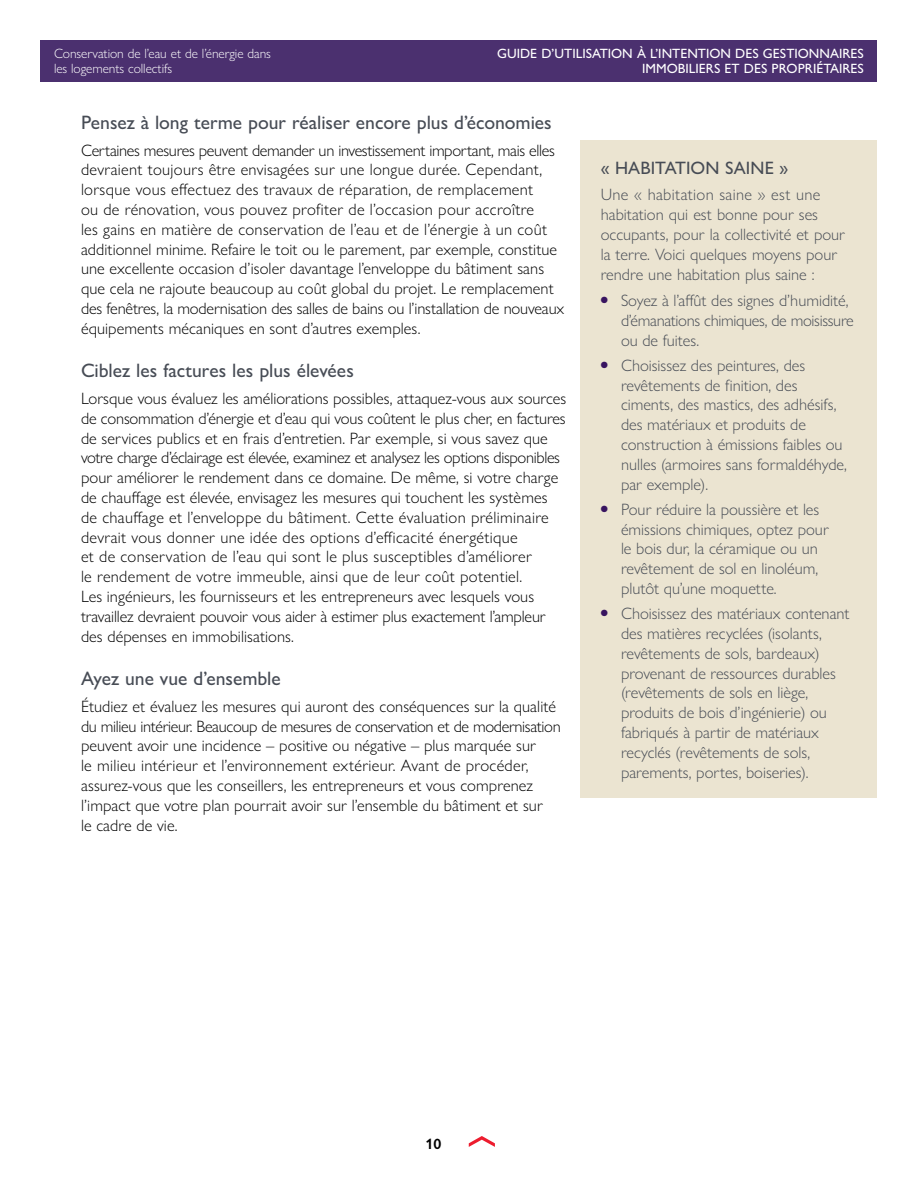
<style>
.page{position:relative;width:918px;height:1188px;background:#fff}
.page>*{position:absolute;margin:0;border:0;box-sizing:border-box;transform-origin:0 0}
.MURB_H4_SubSection_T{font:500 19.5px "Gill Sans Nova";color:#474c55}
.MURB_H3_SO_BoxTitle{font:500 18px "Gill Sans Nova";letter-spacing:.005em;color:#474c55}
.MURB_P_Body{font:300 16.5px/19.8px "Gill Sans Nova";letter-spacing:.005em;color:#000}
.MURB_P_SO_BoxText_li{font:300 16.5px/19.8px "Gill Sans Nova";color:#474c55}
.MURB_P_SO_BoxText_li-2{font:300 16.5px/19.8px "Gill Sans Nova";letter-spacing:-.02em;color:#474c55}
.t1{font:600 15px "Gill Sans Nova";color:#000}
.t2{font:500 13.5px/15px "Gill Sans Nova";color:#fff;text-align:right}
.t3{font:300 13.5px/15px "Gill Sans Nova";letter-spacing:-.005em;color:#fff}
</style>
<div class="page">
<div style="left:580px;top:140px;width:298px;height:658px;background:#ebe4d1"></div>
<svg style="left:469px;top:1136px;width:26px;height:11px"></svg>
<div style="left:40px;top:40px;width:838px;height:42px;background:#4b306f"></div>
<p class="t3" style="left:54px;top:46px;width:219px">Conservation de l’eau et de l’énergie dans les logements collectifs</p>
<p class="t2" style="left:497px;top:46px;width:368px">GUIDE D’UTILISATION À L’INTENTION DES GESTIONNAIRES<br>IMMOBILIERS ET DES PROPRIÉTAIRES</p>
<h4 class="MURB_H4_SubSection_T" style="left:81px;top:110px;width:472px">Pensez à long terme pour réaliser encore plus d’économies</h4>
<p class="MURB_P_Body" style="left:81px;top:140px;width:485px">Certaines mesures peuvent demander un investissement important, mais elles devraient toujours être envisagées sur une longue durée. Cependant, lorsque vous effectuez des travaux de réparation, de remplacement<br>ou de rénovation, vous pouvez profiter de l’occasion pour accroître<br>les gains en matière de conservation de l’eau et de l’énergie à un coût additionnel minime. Refaire le toit ou le parement, par exemple, constitue une excellente occasion d’isoler davantage l’enveloppe du bâtiment sans que cela ne rajoute beaucoup au coût global du projet. Le remplacement des fenêtres, la modernisation des salles de bains ou l’installation de nouveaux équipements mécaniques en sont d’autres exemples.</p>
<h4 class="MURB_H4_SubSection_T" style="left:81px;top:359px;width:274px">Ciblez les factures les plus élevées</h4>
<p class="MURB_P_Body" style="left:81px;top:388px;width:487px">Lorsque vous évaluez les améliorations possibles, attaquez-vous aux sources de consommation d’énergie et d’eau qui vous coûtent le plus cher, en factures de services publics et en frais d’entretien. Par exemple, si vous savez que votre charge d’éclairage est élevée, examinez et analysez les options disponibles pour améliorer le rendement dans ce domaine. De même, si votre charge de chauffage est élevée, envisagez les mesures qui touchent les systèmes de chauffage et l’enveloppe du bâtiment. Cette évaluation préliminaire devrait vous donner une idée des options d’efficacité énergétique<br>et de conservation de l’eau qui sont le plus susceptibles d’améliorer<br>le rendement de votre immeuble, ainsi que de leur coût potentiel.<br>Les ingénieurs, les fournisseurs et les entrepreneurs avec lesquels vous travaillez devraient pouvoir vous aider à estimer plus exactement l’ampleur des dépenses en immobilisations.</p>
<h4 class="MURB_H4_SubSection_T" style="left:81px;top:667px;width:201px">Ayez une vue d’ensemble</h4>
<p class="MURB_P_Body" style="left:81px;top:696px;width:481px">Étudiez et évaluez les mesures qui auront des conséquences sur la qualité du milieu intérieur. Beaucoup de mesures de conservation et de modernisation peuvent avoir une incidence – positive ou négative – plus marquée sur<br>le milieu intérieur et l’environnement extérieur. Avant de procéder, assurez-vous que les conseillers, les entrepreneurs et vous comprenez l’impact que votre plan pourrait avoir sur l’ensemble du bâtiment et sur<br>le cadre de vie.</p>
<h3 class="MURB_H3_SO_BoxTitle" style="left:601px;top:157px;width:189px">« HABITATION SAINE »</h3>
<p class="MURB_P_SO_BoxText_li" style="left:601px;top:185px;width:246px">Une « habitation saine » est une habitation qui est bonne pour ses occupants, pour la collectivité et pour la terre. Voici quelques moyens pour rendre une habitation plus saine :</p>
<p class="MURB_P_SO_BoxText_li-2" style="left:621px;top:290px;width:234px;text-indent:-20px"><sup>●</sup> Soyez à l’affût des signes d’humidité, d’émanations chimiques, de moisissure ou de fuites.</p>
<p class="MURB_P_SO_BoxText_li" style="left:621px;top:355px;width:227px;text-indent:-20px"><sup>●</sup> Choisissez des peintures, des revêtements de finition, des ciments, des mastics, des adhésifs, des matériaux et produits de construction à émissions faibles ou nulles (armoires sans formaldéhyde, par exemple).</p>
<p class="MURB_P_SO_BoxText_li" style="left:621px;top:499px;width:209px;text-indent:-20px"><sup>●</sup> Pour réduire la poussière et les émissions chimiques, optez pour le bois dur, la céramique ou un revêtement de sol en linoléum, plutôt qu’une moquette.</p>
<p class="MURB_P_SO_BoxText_li" style="left:621px;top:604px;width:230px;text-indent:-20px"><sup>●</sup> Choisissez des matériaux contenant des matières recyclées (isolants, revêtements de sols, bardeaux) provenant de ressources durables (revêtements de sols en liège, produits de bois d’ingénierie) ou fabriqués à partir de matériaux recyclés (revêtements de sols, parements, portes, boiseries).</p>
<p class="t1" style="left:425px;top:1134px;width:17px">10</p>
</div>
